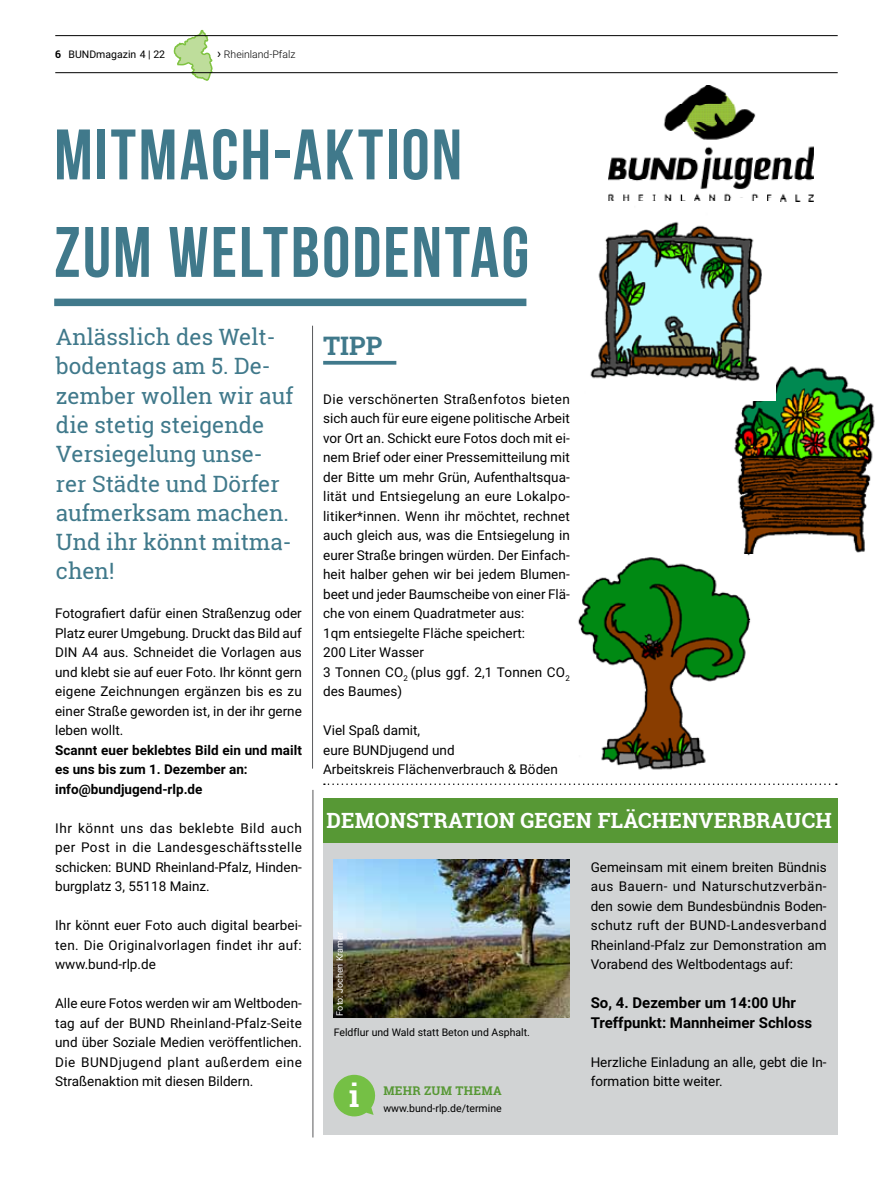
<style>
.page{position:relative;width:893px;height:1191px;background:#fff}
.page>*{position:absolute;margin:0;border:0;box-sizing:border-box;transform-origin:0 0}
.t1{font:700 71.25px/97.5px "Bebas Neue";letter-spacing:.03em;color:#40798b}
.t2{font:700 31.35px "Roboto Slab";color:#fff}
.t3{font:700 25.5px "Roboto Slab";color:#40798b}
.t4{font:22.5px/29.2px "Roboto Slab";color:#40798b}
.t5{font:700 21px "Roboto Slab";letter-spacing:.01em;color:#fff}
.t6{font:700 15px/19.5px "Roboto";color:#000}
.t7{font:13.5px/19.5px "Roboto";color:#000;text-align:justify}
.t8{font:700 13.5px/19.5px "Roboto";color:#000}
.t9{font:700 12px "Roboto Slab";letter-spacing:.02em;color:#579835}
.t10{font:10.5px "Roboto";color:#000}
.t11{font:300 10.5px "Roboto";color:#000}
.t12{font:9px "Roboto";color:#fff}
.s1{font-family:"Roboto Slab";font-weight:700}
.s2{font-weight:400;font-size:13.5px}
</style>
<div class="page">
<img style="left:734px;top:366px;width:141px;height:189px">
<div style="left:54px;top:299px;width:472px;height:7px;background:#40798b"></div>
<svg style="left:173px;top:29px;width:41px;height:52px"></svg>
<img style="left:609px;top:85px;width:205px;height:116px">
<div style="left:323px;top:798px;width:515px;height:336px;background:#d1d3d4"></div>
<img style="left:334px;top:859px;width:236px;height:159px">
<div style="left:323px;top:797px;width:515px;height:45px;background:#579835"></div>
<svg style="left:333px;top:1074px;width:43px;height:42px"></svg>
<img style="left:578px;top:555px;width:173px;height:215px">
<img style="left:590px;top:222px;width:185px;height:178px">
<svg style="left:324px;top:783px;width:513px;height:2px"></svg>
<hr style="left:313px;top:790px;width:1px;height:347px;background:#58595b">
<svg style="left:323px;top:361px;width:73px;height:4px"></svg>
<hr style="left:312px;top:326px;width:1px;height:442px;background:#58595b">
<hr style="left:55px;top:72px;width:783px;height:1px;background:#000">
<hr style="left:55px;top:35px;width:783px;height:1px;background:#000">
<p class="t10" style="left:55px;top:47px;width:111px"><span class="s1">6</span> BUNDmagazin 4 | 22</p>
<p class="t11" style="left:217px;top:47px;width:80px"><span class="s2">›</span> Rheinland-Pfalz</p>
<h1 class="t1" style="left:54px;top:105px;width:477px">MITMACH-AKTION<br>ZUM WELTBODENTAG</h1>
<h3 class="t4" style="left:56px;top:322px;width:239px">Anlässlich des Welt&shy;bodentags am 5. De&shy;zember wollen wir auf die stetig steigende<br>Versiegelung unse&shy;rer Städte und Dörfer aufmerksam machen.<br>Und ihr könnt mitma&shy;chen!</h3>
<h3 class="t3" style="left:323px;top:328px;width:43px">TIPP</h3>
<p class="t7" style="left:323px;top:389px;width:248px;text-align:left">Die verschönerten Straßenfotos bieten sich auch für eure eigene politische Arbeit vor Ort an. Schickt eure Fotos doch mit ei&shy;nem Brief oder einer Pressemitteilung mit der Bitte um mehr Grün, Aufenthaltsqua&shy;lität und Entsiegelung an eure Lokalpo&shy;litiker*innen. Wenn ihr möchtet, rechnet auch gleich aus, was die Entsiegelung in eurer Straße bringen würden. Der Einfach&shy;heit halber gehen wir bei jedem Blumen&shy;beet und jeder Baumscheibe von einer Flä&shy;che von einem Quadratmeter aus:<br>1qm entsiegelte Fläche speichert:<br>200 Liter Wasser<br>3 Tonnen CO<sub>2</sub> (plus ggf. 2,1 Tonnen CO<sub>2 </sub>des Baumes)</p>
<p class="t7" style="left:323px;top:720px;width:236px;text-align:left">Viel Spaß damit,<br>eure BUNDjugend und<br>Arbeitskreis Flächenverbrauch &amp; Böden</p>
<p class="t7" style="left:55px;top:603px;width:248px">Fotografiert dafür einen Straßenzug oder Platz eurer Umgebung. Druckt das Bild auf DIN A4 aus. Schneidet die Vorlagen aus und klebt sie auf euer Foto. Ihr könnt gern eigene Zeichnungen ergänzen bis es zu einer Straße geworden ist, in der ihr gerne leben wollt.</p>
<p class="t8" style="left:55px;top:739px;width:248px">Scannt euer beklebtes Bild ein und mailt es uns bis zum 1. Dezember an: info@bundjugend-rlp.de</p>
<p class="t7" style="left:55px;top:817px;width:248px">Ihr könnt uns das beklebte Bild auch per Post in die Landesgeschäftsstelle schicken: BUND Rheinland-Pfalz, Hinden&shy;burgplatz 3, 55118 Mainz.</p>
<p class="t7" style="left:55px;top:915px;width:248px">Ihr könnt euer Foto auch digital bearbei&shy;ten. Die Originalvorlagen findet ihr auf: www.bund-rlp.de</p>
<p class="t7" style="left:55px;top:993px;width:248px">Alle eure Fotos werden wir am Weltboden&shy;tag auf der BUND Rheinland-Pfalz-Seite und über Soziale Medien veröffentlichen.<br>Die BUNDjugend plant außerdem eine Straßenaktion mit diesen Bildern.</p>
<h3 class="t5" style="left:326px;top:805px;width:506px">DEMONSTRATION GEGEN FLÄCHENVERBRAUCH</h3>
<p class="t7" style="left:591px;top:857px;width:237px">Gemeinsam mit einem breiten Bündnis aus Bauern- und Naturschutzverbän&shy;den sowie dem Bundesbündnis Boden&shy;schutz ruft der BUND-Landesverband Rheinland-Pfalz zur Demonstration am Vorabend des Weltbodentags auf:</p>
<p class="t6" style="left:591px;top:992px;width:223px">So, 4. Dezember um 14:00 Uhr<br>Treffpunkt: Mannheimer Schloss</p>
<p class="t7" style="left:591px;top:1052px;width:237px">Herzliche Einladung an alle, gebt die In&shy;formation bitte weiter.</p>
<p class="t9" style="left:383px;top:1082px;width:120px">MEHR ZUM THEMA</p>
<p class="t12" style="left:333px;top:1015px;width:85px;rotate:-90deg">Foto: Jochen Kramer</p>
<p class="t10" style="left:334px;top:1025px;width:198px">Feldflur und Wald statt Beton und Asphalt.</p>
<h2 class="t2" style="left:349px;top:1074px;width:12px">I</h2>
<p class="t10" style="left:383px;top:1100px;width:120px">www.bund-rlp.de/termine</p>
</div>
